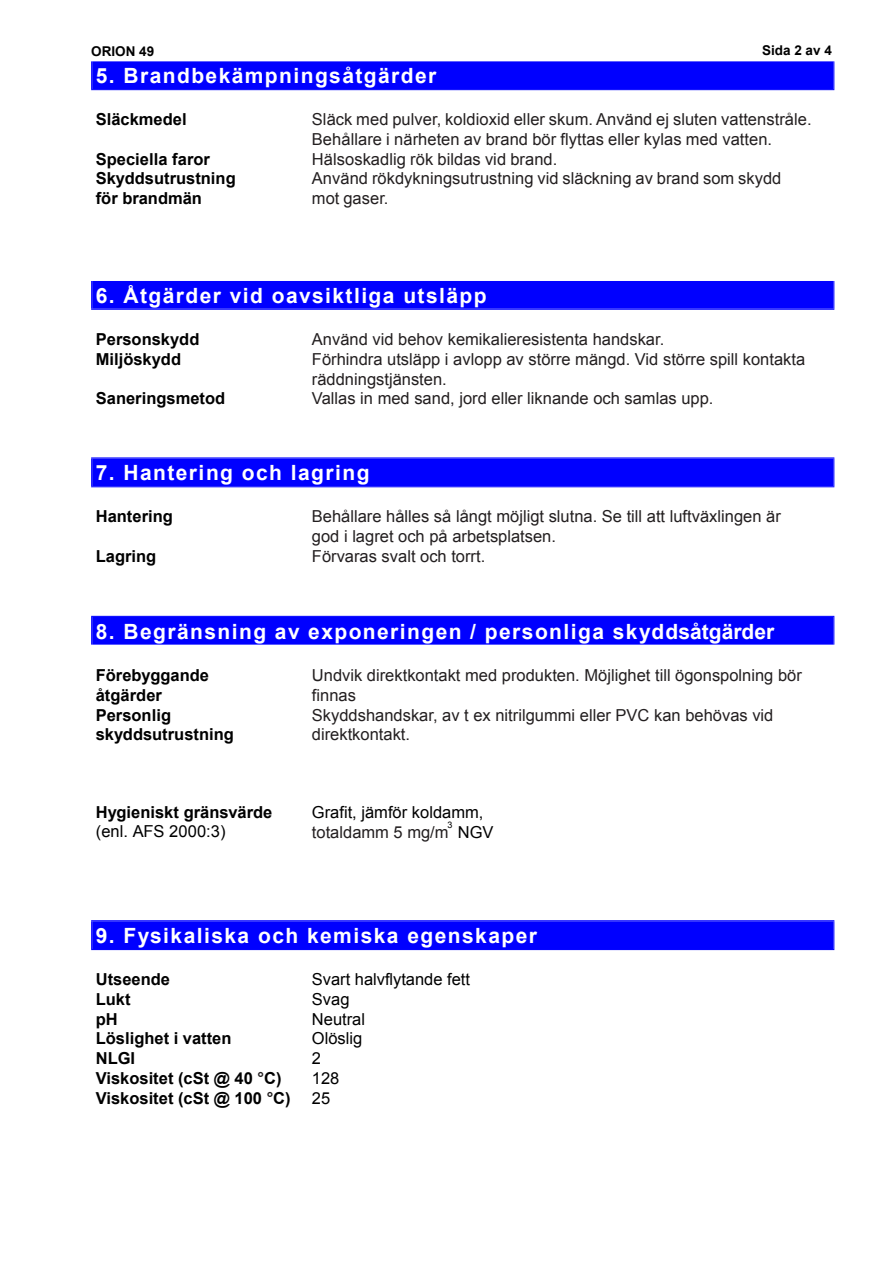
<style>
.page{position:relative;width:893px;height:1263px;background:#fff}
.page>*{position:absolute;margin:0;border:0;box-sizing:border-box;transform-origin:0 0}
.t1{font:700 21px "Arial";letter-spacing:.07em;color:#fff}
.t2{font:16.5px/19.8px "Arial";color:#231f20}
.t3{font:700 16.5px/19.8px "Arial";color:#000}
.t4{font:16.5px "Arial";color:#000}
.t5{font:700 13.5px "Arial";color:#000}
.t6{font:9px "Arial";color:#000}
.s1{color:#231f20}
</style>
<div class="page">
<div style="left:92px;top:61px;width:741px;height:28px;background:#00f"></div>
<hr style="left:91px;top:89px;width:743px;height:1px;background:#00f">
<svg style="left:91px;top:61px;width:1px;height:28px"></svg>
<svg style="left:833px;top:61px;width:1px;height:28px"></svg>
<div style="left:92px;top:281px;width:741px;height:28px;background:#00f"></div>
<hr style="left:91px;top:309px;width:743px;height:1px;background:#00f">
<svg style="left:91px;top:281px;width:1px;height:28px"></svg>
<svg style="left:833px;top:281px;width:1px;height:28px"></svg>
<div style="left:92px;top:459px;width:741px;height:27px;background:#00f"></div>
<hr style="left:91px;top:457px;width:743px;height:2px;background:#00f">
<hr style="left:91px;top:486px;width:743px;height:1px;background:#00f">
<svg style="left:91px;top:459px;width:1px;height:27px"></svg>
<svg style="left:833px;top:459px;width:1px;height:27px"></svg>
<div style="left:92px;top:617px;width:741px;height:28px;background:#00f"></div>
<hr style="left:91px;top:616px;width:743px;height:1px;background:#00f">
<svg style="left:91px;top:617px;width:1px;height:28px"></svg>
<svg style="left:833px;top:617px;width:1px;height:28px"></svg>
<div style="left:92px;top:921px;width:741px;height:28px;background:#00f"></div>
<hr style="left:91px;top:920px;width:743px;height:1px;background:#00f">
<hr style="left:91px;top:949px;width:743px;height:1px;background:#00f">
<svg style="left:91px;top:921px;width:1px;height:28px"></svg>
<svg style="left:833px;top:921px;width:1px;height:28px"></svg>
<p class="t5" style="left:91px;top:42px;width:64px">ORION 49</p>
<p class="t5" style="left:762px;top:42px;width:71px">Sida 2 av 4</p>
<p class="t1" style="left:96px;top:62px;width:342px">5. Brandbekämpningsåtgärder</p>
<p class="t3" style="left:96px;top:110px;width:92px">Släckmedel</p>
<p class="t2" style="left:312px;top:110px;width:501px">Släck med pulver, koldioxid eller skum. Använd ej sluten vattenstråle.<br>Behållare i närheten av brand bör flyttas eller kylas med vatten.</p>
<p class="t3" style="left:96px;top:150px;width:116px">Speciella faror</p>
<p class="t2" style="left:312px;top:149px;width:247px">Hälsoskadlig rök bildas vid brand.</p>
<p class="t3" style="left:96px;top:169px;width:141px">Skyddsutrustning</p>
<p class="t2" style="left:312px;top:169px;width:471px">Använd rökdykningsutrustning vid släckning av brand som skydd</p>
<p class="t3" style="left:96px;top:189px;width:108px">för brandmän</p>
<p class="t2" style="left:312px;top:189px;width:78px">mot gaser.</p>
<p class="t1" style="left:96px;top:281px;width:392px">6. Åtgärder vid oavsiktliga utsläpp</p>
<p class="t3" style="left:96px;top:330px;width:105px">Personskydd</p>
<p class="t2" style="left:312px;top:329px;width:354px">Använd vid behov kemikalieresistenta handskar.</p>
<p class="t3" style="left:96px;top:350px;width:87px">Miljöskydd</p>
<p class="t2" style="left:312px;top:349px;width:495px">Förhindra utsläpp i avlopp av större mängd. Vid större spill kontakta räddningstjänsten.</p>
<p class="t3" style="left:96px;top:389px;width:131px">Saneringsmetod</p>
<p class="t2" style="left:312px;top:389px;width:403px">Vallas in med sand, jord eller liknande och samlas upp.</p>
<p class="t1" style="left:96px;top:459px;width:275px">7. Hantering och lagring</p>
<p class="t3" style="left:96px;top:507px;width:79px">Hantering</p>
<p class="t2" style="left:312px;top:507px;width:470px">Behållare hålles så långt möjligt slutna. Se till att luftväxlingen är god i lagret och på arbetsplatsen.</p>
<p class="t3" style="left:96px;top:547px;width:62px">Lagring</p>
<p class="t2" style="left:312px;top:546px;width:175px">Förvaras svalt och torrt.</p>
<p class="t1" style="left:96px;top:617px;width:680px">8. Begränsning av exponeringen / personliga skyddsåtgärder</p>
<p class="t3" style="left:96px;top:666px;width:115px">Förebyggande</p>
<p class="t2" style="left:312px;top:665px;width:491px">Undvik direktkontakt med produkten. Möjlighet till ögonspolning bör finnas</p>
<p class="t3" style="left:96px;top:686px;width:77px">åtgärder<br>Personlig</p>
<p class="t2" style="left:312px;top:705px;width:463px">Skyddshandskar, av t ex nitrilgummi eller PVC kan behövas vid</p>
<p class="t3" style="left:96px;top:725px;width:140px">skyddsutrustning</p>
<p class="t2" style="left:312px;top:725px;width:100px">direktkontakt.</p>
<p class="t3" style="left:96px;top:803px;width:178px">Hygieniskt gränsvärde</p>
<p class="t4" style="left:312px;top:801px;width:173px">Grafit, jämför koldamm,</p>
<p class="t4" style="left:96px;top:821px;width:131px">(enl. AFS 2000:3)</p>
<p class="t2" style="left:312px;top:822px;width:138px">totaldamm 5 mg/m</p>
<p class="t4" style="left:458px;top:821px;width:37px">NGV</p>
<p class="t6" style="left:447px;top:819px;width:7px">3</p>
<p class="t1" style="left:96px;top:922px;width:442px">9. Fysikaliska och kemiska egenskaper</p>
<p class="t3" style="left:96px;top:970px;width:76px">Utseende</p>
<p class="t4" style="left:312px;top:968px;width:159px">Svart halvflytande fett</p>
<p class="t3" style="left:96px;top:990px;width:36px">Lukt</p>
<p class="t4" style="left:312px;top:988px;width:39px">Svag</p>
<p class="t3" style="left:96px;top:1010px;width:23px">pH</p>
<p class="t4" style="left:312px;top:1008px;width:55px">Neutral</p>
<p class="t3" style="left:96px;top:1029px;width:137px">Löslighet i vatten</p>
<p class="t4" style="left:312px;top:1028px;width:52px">Olöslig</p>
<p class="t3" style="left:96px;top:1049px;width:41px">NLGI</p>
<p class="t4" style="left:312px;top:1048px;width:11px">2</p>
<p class="t3" style="left:96px;top:1069px;width:187px">Viskositet (cSt @ 40 <span class="s1">°</span>C)</p>
<p class="t4" style="left:312px;top:1067px;width:29px">128</p>
<p class="t3" style="left:96px;top:1089px;width:196px">Viskositet (cSt @ 100 <span class="s1">°</span>C)</p>
<p class="t4" style="left:312px;top:1087px;width:20px">25</p>
</div>
